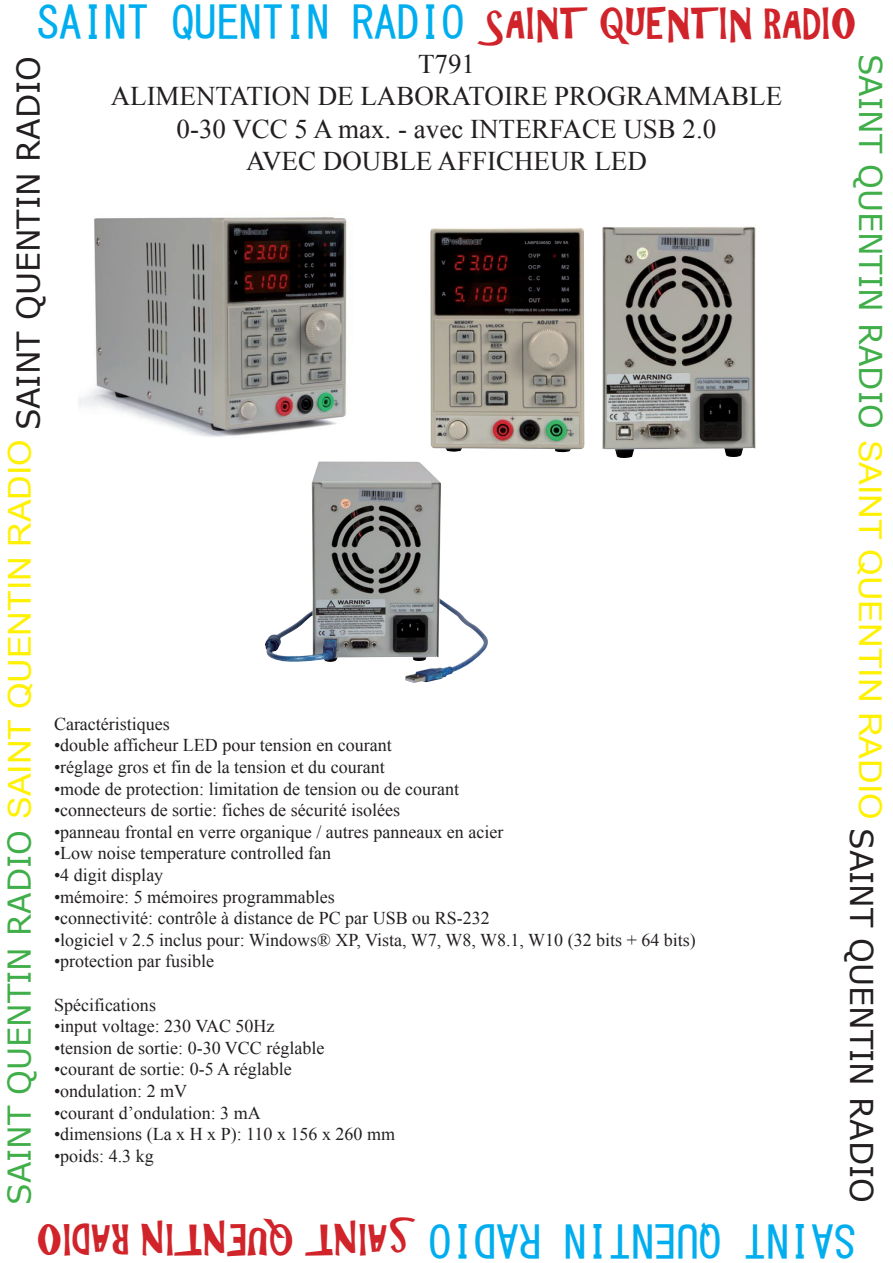
<style>
.page{position:relative;width:893px;height:1263px;background:#fff}
.page>*{position:absolute;margin:0;border:0;box-sizing:border-box;transform-origin:0 0}
.t1{font:45px "MS Gothic";color:#00aeef}
.t2{font:39px "ARCHRISTY";color:#d1232a}
.t3{font:31.5px "Verdana";color:#40ae49}
.t4{font:27px/32.4px "Times New Roman";color:#231f20;text-align:center}
.t5{font:18px "Times New Roman";color:#231f20}
.s1{font-family:"ARCHRISTY";font-size:39px;color:#d1232a}
.s2{font-family:"Dok Champa";color:#fff101}
.s3{color:#231f20}
</style>
<div class="page">
<img style="left:78px;top:217px;width:269px;height:220px">
<img style="left:430px;top:226px;width:326px;height:232px">
<img style="left:265px;top:461px;width:223px;height:222px">
<h1 class="t1" style="left:37px;top:0;width:821px">SAINT QUENTIN RADIO <span class="s1">SAINT QUENTIN RADIO</span></h1>
<h3 class="t3" style="left:-2px;top:1204px;width:1150px;rotate:-90deg">SAINT QUENTIN RADIO <span class="s2">SAINT QUENTIN RADIO</span> <span class="s3">SAINT QUENTIN RADIO</span></h3>
<h3 class="t3" style="left:892px;top:54px;width:1150px;rotate:90deg">SAINT QUENTIN RADIO <span class="s2">SAINT QUENTIN RADIO</span> <span class="s3">SAINT QUENTIN RADIO</span></h3>
<h2 class="t2" style="left:406px;top:1263px;width:371px;rotate:-180deg">SAINT QUENTIN RADIO</h2>
<h1 class="t1" style="left:856px;top:1263px;width:429px;rotate:-180deg">SAINT QUENTIN RADIO</h1>
<h3 class="t4" style="left:111px;top:47px;width:673px">T791<br>ALIMENTATION DE LABORATOIRE PROGRAMMABLE<br>0-30 VCC 5 A max. - avec INTERFACE USB 2.0<br>AVEC DOUBLE AFFICHEUR LED</h3>
<p class="t5" style="left:54px;top:711px;width:117px">Caractéristiques</p>
<p class="t5" style="left:54px;top:733px;width:339px">•double afficheur LED pour tension en courant</p>
<p class="t5" style="left:54px;top:754px;width:332px">•réglage gros et fin de la tension et du courant</p>
<p class="t5" style="left:54px;top:776px;width:407px">•mode de protection: limitation de tension ou de courant</p>
<p class="t5" style="left:54px;top:797px;width:348px">•connecteurs de sortie: fiches de sécurité isolées</p>
<p class="t5" style="left:54px;top:819px;width:451px">•panneau frontal en verre organique / autres panneaux en acier</p>
<p class="t5" style="left:54px;top:841px;width:279px">•Low noise temperature controlled fan</p>
<p class="t5" style="left:54px;top:862px;width:111px">•4 digit display</p>
<p class="t5" style="left:54px;top:884px;width:282px">•mémoire: 5 mémoires programmables</p>
<p class="t5" style="left:54px;top:905px;width:437px">•connectivité: contrôle à distance de PC par USB ou RS-232</p>
<p class="t5" style="left:54px;top:927px;width:643px">•logiciel v 2.5 inclus pour: Windows® XP, Vista, W7, W8, W8.1, W10 (32 bits + 64 bits)</p>
<p class="t5" style="left:54px;top:949px;width:162px">•protection par fusible</p>
<p class="t5" style="left:54px;top:992px;width:103px">Spécifications</p>
<p class="t5" style="left:54px;top:1013px;width:222px">•input voltage: 230 VAC 50Hz</p>
<p class="t5" style="left:54px;top:1035px;width:272px">•tension de sortie: 0-30 VCC réglable</p>
<p class="t5" style="left:54px;top:1057px;width:239px">•courant de sortie: 0-5 A réglable</p>
<p class="t5" style="left:54px;top:1078px;width:135px">•ondulation: 2 mV</p>
<p class="t5" style="left:54px;top:1100px;width:208px">•courant d’ondulation: 3 mA</p>
<p class="t5" style="left:54px;top:1121px;width:343px">•dimensions (La x H x P): 110 x 156 x 260 mm</p>
<p class="t5" style="left:54px;top:1143px;width:101px">•poids: 4.3 kg</p>
</div>
